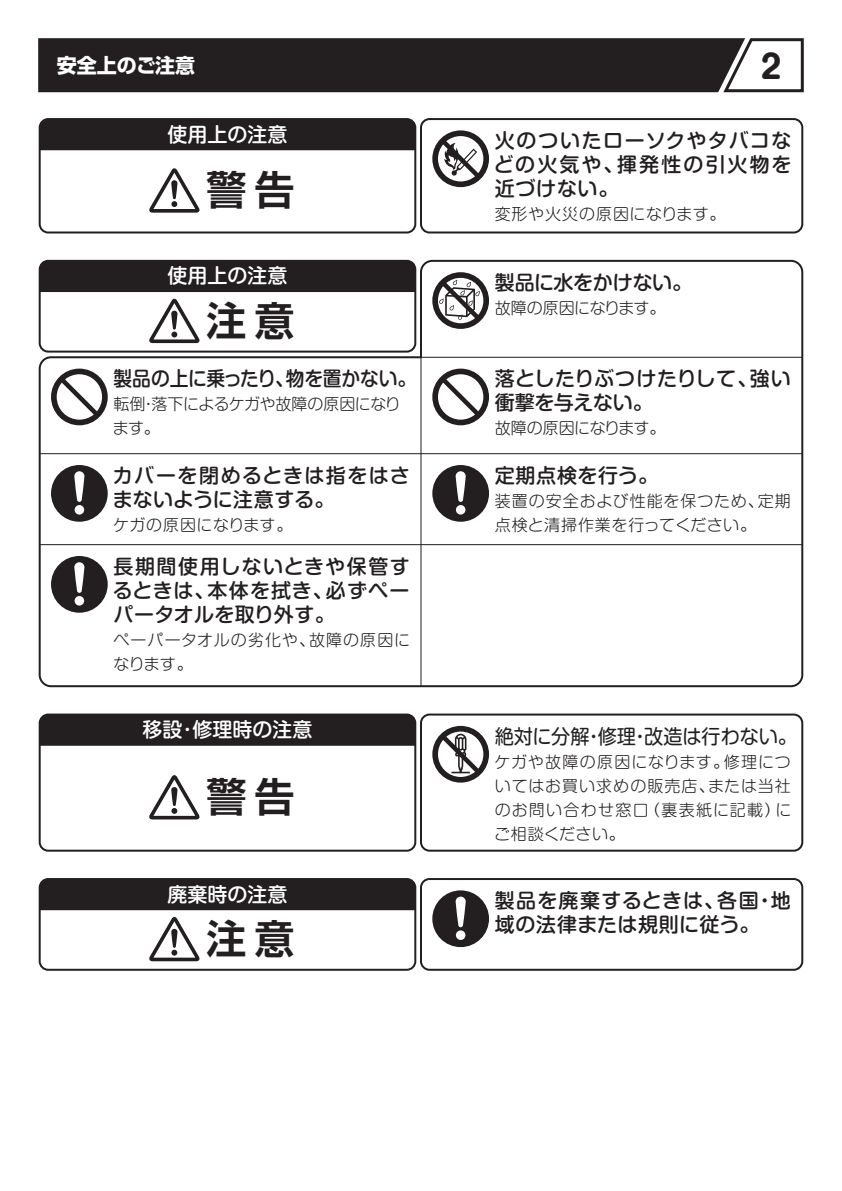
<style>
.page{position:relative;width:842px;height:1191px;background:#fff}
.page>*{position:absolute;margin:0;border:0;box-sizing:border-box;transform-origin:0 0}
.t1{font:700 40px "Shin Go Pro De";letter-spacing:.2em;color:#231f20}
.t2{font:700 32px "Shin M Go Pro";color:#231f20}
.t3{font:500 20px/24px "Shin M Go Pro";letter-spacing:.04em;color:#231f20}
.t4{font:500 20px "Shin M Go Pro";color:#fff}
.t5{font:500 20px/24px "Shin M Go Pro";letter-spacing:-.015em;color:#231f20}
.t6{font:500 20px "Shin M Go Pro";letter-spacing:-.02em;color:#231f20;scale:.94 1}
.t7{font:20px "Shin M Go Pro";color:#231f20;scale:.96 1}
.t8{font:500 20px "Shin M Go Pro";letter-spacing:-.02em;color:#231f20}
.t9{font:700 20px "Shin Go Pro";color:#fff}
.t10{font:300 16px/24px "Shin M Go Pro";letter-spacing:.04em;color:#231f20;text-align:justify}
.t11{font:300 16px/24px "Shin M Go Pro";letter-spacing:-.03em;color:#231f20}
.t12{font:300 16px/24px "Shin M Go Pro";letter-spacing:.07em;color:#231f20}
</style>
<div class="page">
<svg style="left:747px;top:38px;width:57px;height:55px"></svg>
<div style="left:38px;top:38px;width:709px;height:55px;background:#231f20"></div>
<div style="left:420px;top:878px;width:383px;height:92px;border:2px solid #231f20;border-radius:9px"></div>
<div style="left:40px;top:879px;width:375px;height:31px;background:#231f20"></div>
<svg style="left:149px;top:917px;width:51px;height:44px"></svg>
<div style="left:39px;top:878px;width:377px;height:92px;border:2px solid #231f20;border-radius:9px"></div>
<div style="left:432px;top:890px;width:57px;height:57px;background:#231f20;border-radius:50%"></div>
<div style="left:456px;top:930px;width:9px;height:10px;background:#fff;border-radius:50%"></div>
<svg style="left:456px;top:896px;width:10px;height:31px"></svg>
<svg style="left:38px;top:259px;width:766px;height:429px"></svg>
<div style="left:420px;top:118px;width:383px;height:115px;border:2px solid #231f20;border-radius:9px"></div>
<div style="left:40px;top:119px;width:375px;height:31px;background:#231f20"></div>
<svg style="left:149px;top:168px;width:51px;height:45px"></svg>
<div style="left:39px;top:118px;width:377px;height:115px;border:2px solid #231f20;border-radius:9px"></div>
<hr style="left:40px;top:453px;width:762px;height:1px;background:#231f20">
<hr style="left:40px;top:544px;width:762px;height:1px;background:#231f20">
<svg style="left:420px;top:356px;width:383px;height:331px"></svg>
<svg style="left:432px;top:130px;width:57px;height:57px"></svg>
<div style="left:420px;top:713px;width:383px;height:138px;border:2px solid #231f20;border-radius:9px"></div>
<div style="left:42px;top:716px;width:371px;height:29px;background:#231f20"></div>
<svg style="left:149px;top:775px;width:51px;height:44px"></svg>
<div style="left:39px;top:713px;width:377px;height:138px;border:2px solid #231f20;border-radius:9px"></div>
<svg style="left:432px;top:272px;width:57px;height:57px"></svg>
<svg style="left:432px;top:368px;width:57px;height:57px"></svg>
<div style="left:51px;top:465px;width:57px;height:57px;background:#231f20;border-radius:50%"></div>
<div style="left:75px;top:505px;width:9px;height:9px;background:#fff;border-radius:50%"></div>
<svg style="left:74px;top:471px;width:10px;height:31px"></svg>
<div style="left:432px;top:465px;width:57px;height:57px;background:#231f20;border-radius:50%"></div>
<div style="left:456px;top:505px;width:9px;height:9px;background:#fff;border-radius:50%"></div>
<svg style="left:456px;top:471px;width:10px;height:31px"></svg>
<div style="left:51px;top:556px;width:57px;height:56px;background:#231f20;border-radius:50%"></div>
<div style="left:75px;top:596px;width:9px;height:9px;background:#fff;border-radius:50%"></div>
<svg style="left:74px;top:562px;width:10px;height:31px"></svg>
<svg style="left:432px;top:726px;width:57px;height:56px"></svg>
<p class="t9" style="left:57px;top:49px;width:140px">安全上のご注意</p>
<h2 class="t2" style="left:761px;top:41px;width:22px">2</h2>
<p class="t4" style="left:167px;top:118px;width:122px">使用上の注意</p>
<p class="t3" style="left:494px;top:126px;width:299px;text-align:justify">火のついたローソクやタバコなどの火気や、揮発性の引火物を近づけない。</p>
<p class="t10" style="left:495px;top:200px;width:232px">変形や火災の原因になります。</p>
<h1 class="t1" style="left:206px;top:157px;width:89px">警告</h1>
<p class="t4" style="left:167px;top:259px;width:121px">使用上の注意</p>
<h1 class="t1" style="left:206px;top:288px;width:89px">注意</h1>
<p class="t6" style="left:113px;top:362px;width:324px">製品の上に乗ったり、物を置かない。</p>
<p class="t11" style="left:113px;top:390px;width:289px">転倒・落下によるケガや故障の原因になります。</p>
<p class="t3" style="left:113px;top:460px;width:298px">カバーを閉めるときは指をはさまないように注意する。</p>
<p class="t10" style="left:113px;top:511px;width:181px">ケガの原因になります。</p>
<p class="t3" style="left:113px;top:551px;width:299px;text-align:justify">長期間使用しないときや保管するときは、本体を拭き、必ずペーパータオルを取り外す。</p>
<p class="t12" style="left:113px;top:625px;width:298px">ペーパータオルの劣化や、故障の原因になります。</p>
<p class="t8" style="left:495px;top:266px;width:199px">製品に水をかけない。</p>
<p class="t11" style="left:495px;top:294px;width:172px">故障の原因になります。</p>
<p class="t5" style="left:495px;top:364px;width:298px">落としたりぶつけたりして、強い衝撃を与えない。</p>
<p class="t11" style="left:495px;top:414px;width:172px">故障の原因になります。</p>
<p class="t3" style="left:495px;top:460px;width:165px">定期点検を行う。</p>
<p class="t10" style="left:495px;top:487px;width:298px">装置の安全および性能を保つため、定期点検と清掃作業を行ってください。</p>
<p class="t4" style="left:142px;top:713px;width:172px">移設･修理時の注意</p>
<p class="t7" style="left:495px;top:720px;width:317px">絶対に分解・修理・改造は行わない。</p>
<p class="t10" style="left:494px;top:747px;width:299px">ケガや故障の原因になります。修理についてはお買い求めの販売店、または当社のお問い合わせ窓口（裏表紙に記載）にご相談ください。</p>
<h1 class="t1" style="left:206px;top:764px;width:89px">警告</h1>
<p class="t4" style="left:167px;top:877px;width:122px">廃棄時の注意</p>
<p class="t3" style="left:495px;top:886px;width:298px">製品を廃棄するときは、各国・地域の法律または規則に従う。</p>
<h1 class="t1" style="left:206px;top:906px;width:89px">注意</h1>
</div>
